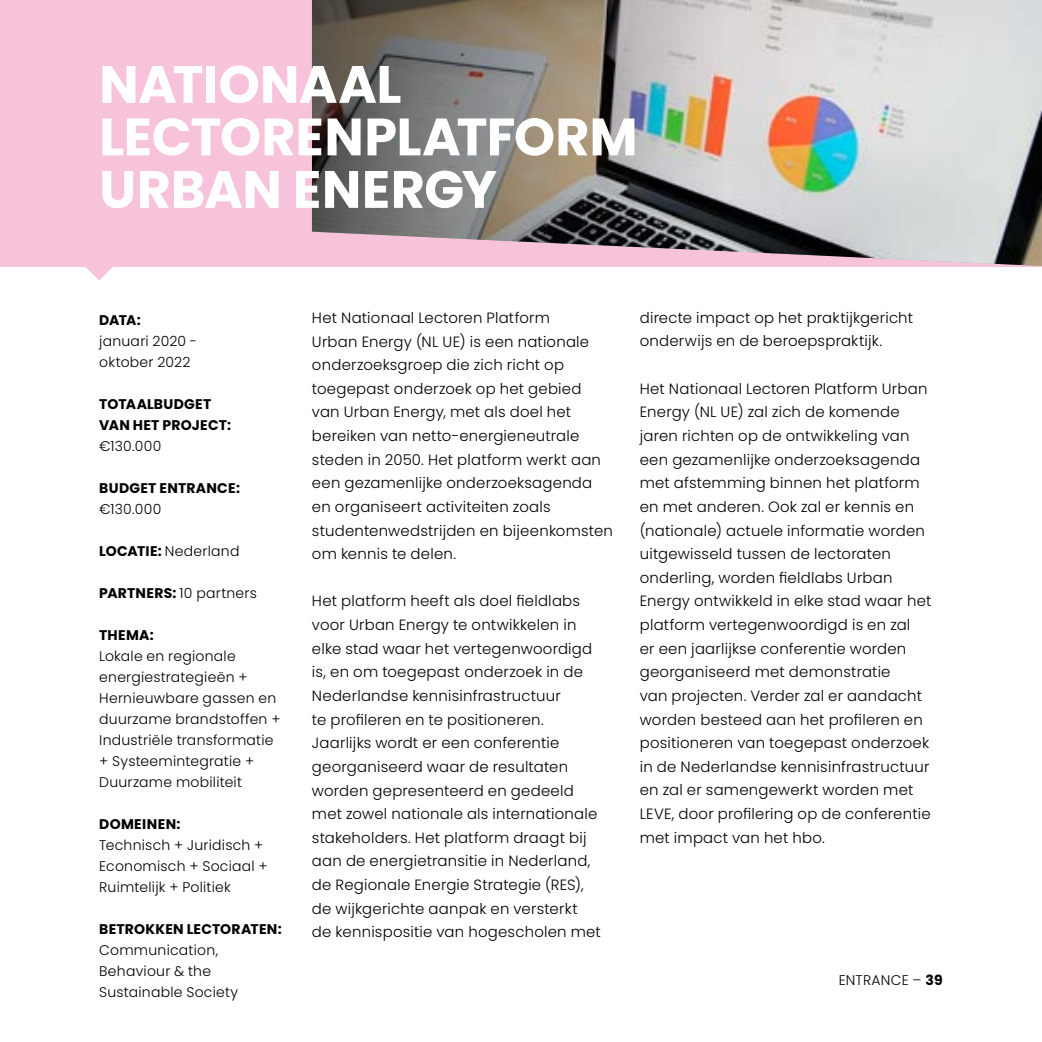
<style>
.page{position:relative;width:1042px;height:1042px;background:#fff}
.page>*{position:absolute;margin:0;border:0;box-sizing:border-box;transform-origin:0 0}
.t1{font:700 52.5px/52.5px "Poppins";letter-spacing:-.01em;color:#fff}
.t2{font:300 14.88px/23.6px "Poppins";letter-spacing:.015em;color:#000}
.t3{font:300 14px/21px "Poppins";letter-spacing:.015em;color:#000}
.t4{font:700 14px/21px "Poppins";letter-spacing:.015em;color:#000}
.s1{font-weight:700}
</style>
<div class="page">
<div style="left:0;top:0;width:1042px;height:267px;background:#f7c3da"></div>
<svg style="left:86px;top:267px;width:27px;height:13px"></svg>
<img style="left:312px;top:0;width:730px;height:266px">
<h1 class="t1" style="left:99px;top:58px;width:540px">NATIONAAL<br>LECTORENPLATFORM<br>URBAN ENERGY</h1>
<p class="t4" style="left:99px;top:309px;width:43px">DATA:</p>
<p class="t3" style="left:99px;top:330px;width:99px">januari 2020 - oktober 2022</p>
<p class="t4" style="left:99px;top:393px;width:133px">TOTAALBUDGET<br>VAN HET PROJECT:</p>
<p class="t3" style="left:99px;top:435px;width:64px">€130.000</p>
<p class="t4" style="left:99px;top:477px;width:142px">BUDGET ENTRANCE:</p>
<p class="t3" style="left:99px;top:498px;width:64px">€130.000</p>
<p class="t3" style="left:99px;top:540px;width:142px"><span class="s1">LOCATIE:</span> Nederland</p>
<p class="t3" style="left:99px;top:582px;width:159px"><span class="s1">PARTNERS:</span> 10 partners</p>
<p class="t4" style="left:99px;top:624px;width:56px">THEMA:</p>
<p class="t3" style="left:99px;top:645px;width:183px">Lokale en regionale energiestrategieën +<br>Hernieuwbare gassen en duurzame brandstoffen +<br>Industriële transformatie + Systeemintegratie +<br>Duurzame mobiliteit</p>
<p class="t4" style="left:99px;top:813px;width:83px">DOMEINEN:</p>
<p class="t3" style="left:99px;top:834px;width:170px">Technisch + Juridisch +<br>Economisch + Sociaal +<br>Ruimtelijk + Politiek</p>
<p class="t4" style="left:99px;top:918px;width:184px">BETROKKEN LECTORATEN:</p>
<p class="t3" style="left:99px;top:939px;width:140px">Communication,<br>Behaviour &amp; the<br>Sustainable Society</p>
<p class="t2" style="left:312px;top:306px;width:302px">Het Nationaal Lectoren Platform<br>Urban Energy (NL UE) is een nationale onderzoeksgroep die zich richt op toegepast onderzoek op het gebied van Urban Energy, met als doel het bereiken van netto-energieneutrale steden in 2050. Het platform werkt aan een gezamenlijke onderzoeksagenda en organiseert activiteiten zoals studentenwedstrijden en bijeenkomsten om kennis te delen.</p>
<p class="t2" style="left:312px;top:589px;width:290px">Het platform heeft als doel fieldlabs voor Urban Energy te ontwikkelen in elke stad waar het vertegenwoordigd is, en om toegepast onderzoek in de Nederlandse kennisinfrastructuur<br>te profileren en te positioneren.<br>Jaarlijks wordt er een conferentie georganiseerd waar de resultaten worden gepresenteerd en gedeeld met zowel nationale als internationale stakeholders. Het platform draagt bij aan de energietransitie in Nederland, de Regionale Energie Strategie (RES), de wijkgerichte aanpak en versterkt de kennispositie van hogescholen met</p>
<p class="t2" style="left:640px;top:306px;width:275px">directe impact op het praktijkgericht onderwijs en de beroepspraktijk.</p>
<p class="t2" style="left:640px;top:377px;width:293px">Het Nationaal Lectoren Platform Urban Energy (NL UE) zal zich de komende jaren richten op de ontwikkeling van een gezamenlijke onderzoeksagenda met afstemming binnen het platform en met anderen. Ook zal er kennis en (nationale) actuele informatie worden uitgewisseld tussen de lectoraten onderling, worden fieldlabs Urban Energy ontwikkeld in elke stad waar het platform vertegenwoordigd is en zal<br>er een jaarlijkse conferentie worden georganiseerd met demonstratie<br>van projecten. Verder zal er aandacht worden besteed aan het profileren en positioneren van toegepast onderzoek in de Nederlandse kennisinfrastructuur en zal er samengewerkt worden met LEVE, door profilering op de conferentie met impact van het hbo.</p>
<p class="t3" style="left:839px;top:969px;width:106px">ENTRANCE – <span class="s1">39</span></p>
</div>
